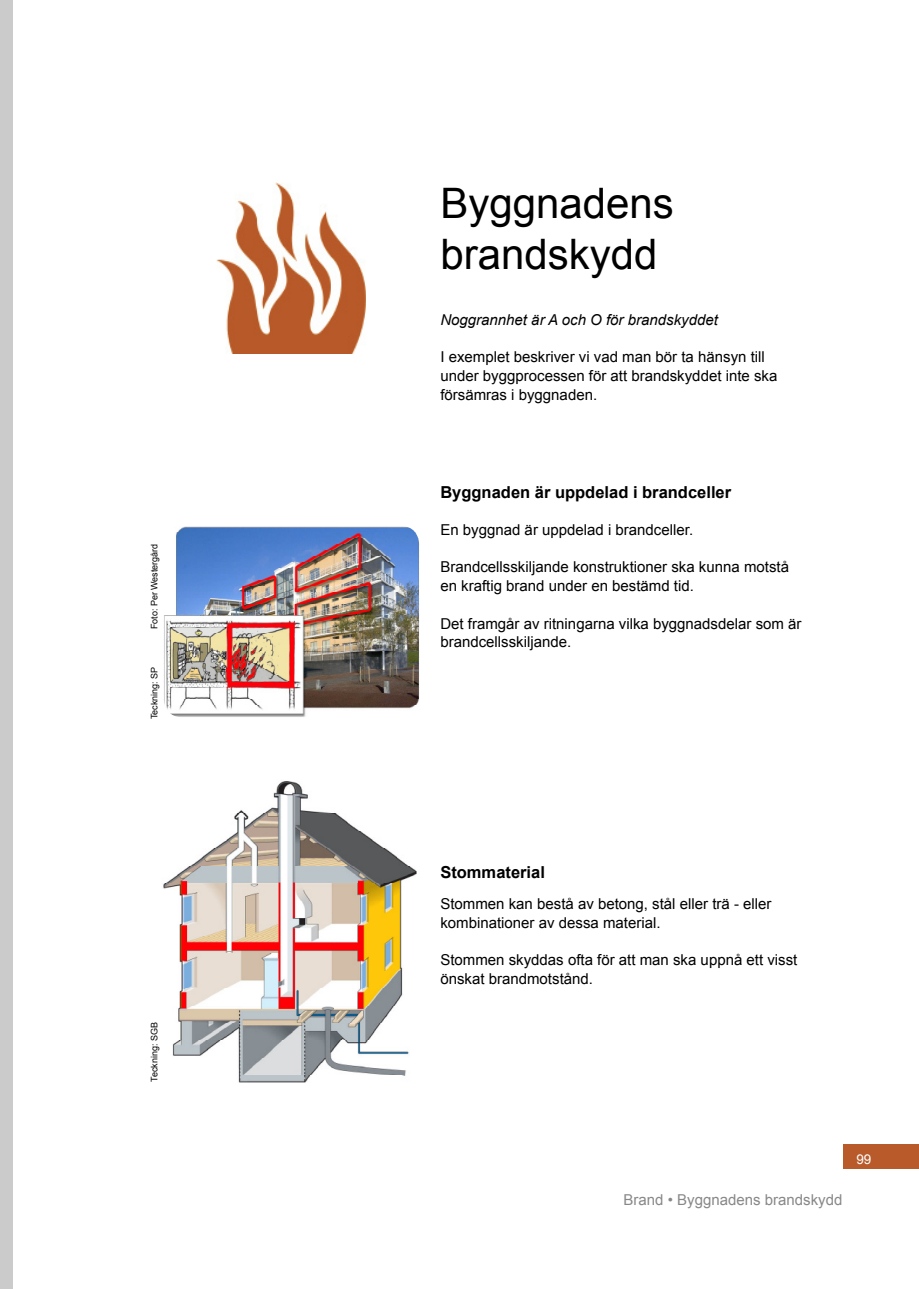
<style>
.page{position:relative;width:919px;height:1289px;background:#fff}
.page>*{position:absolute;margin:0;border:0;box-sizing:border-box;transform-origin:0 0}
.Rubrik{font:42px/50.4px "Arial";color:#000}
.Underrubrik_1{font:700 16.5px "Arial";color:#000}
.Brödtext{font:15px/18.8px "Arial";color:#000}
.Ingress{font:italic 15px "Arial";color:#000}
.Brödtext-2{font:15px "Arial";color:#888}
.Bildtext{font:13.5px "Arial";color:#fff}
.Bildtext-2{font:9px "Arial";color:#000}
</style>
<div class="page">
<div style="left:843px;top:1144px;width:75px;height:25px;background:#b85a2a"></div>
<div style="left:0;top:0;width:13px;height:1288px;background:#cbcbcb"></div>
<img style="left:164px;top:526px;width:255px;height:191px">
<img style="left:163px;top:781px;width:254px;height:301px">
<img style="left:216px;top:183px;width:150px;height:170px">
<p class="Bildtext-2" style="left:149px;top:629px;width:87px;rotate:-90deg">Foto: Per Westergård</p>
<p class="Bildtext-2" style="left:149px;top:719px;width:54px;rotate:-90deg">Teckning: SP</p>
<p class="Bildtext-2" style="left:149px;top:1081px;width:61px;rotate:-90deg">Teckning: SGB</p>
<p class="Rubrik" style="left:440px;top:178px;width:235px">Byggnadens brandskydd</p>
<p class="Ingress" style="left:440px;top:311px;width:279px">Noggrannhet är A och O för brandskyddet</p>
<p class="Brödtext" style="left:440px;top:348px;width:338px">I exemplet beskriver vi vad man bör ta hänsyn till under byggprocessen för att brandskyddet inte ska försämras i byggnaden.</p>
<p class="Underrubrik_1" style="left:440px;top:482px;width:292px">Byggnaden är uppdelad i brandceller</p>
<p class="Brödtext" style="left:440px;top:520px;width:254px">En byggnad är uppdelad i brandceller.</p>
<p class="Brödtext" style="left:440px;top:558px;width:350px">Brandcellsskiljande konstruktioner ska kunna motstå en kraftig brand under en bestämd tid.</p>
<p class="Brödtext" style="left:440px;top:614px;width:362px">Det framgår av ritningarna vilka byggnadsdelar som är brandcellsskiljande.</p>
<p class="Underrubrik_1" style="left:440px;top:862px;width:106px">Stommaterial</p>
<p class="Brödtext" style="left:440px;top:894px;width:332px">Stommen kan bestå av betong, stål eller trä - eller kombinationer av dessa material.</p>
<p class="Brödtext" style="left:440px;top:950px;width:358px">Stommen skyddas ofta för att man ska uppnå ett visst önskat brandmotstånd.</p>
<p class="Brödtext-2" style="left:623px;top:1190px;width:220px">Brand • Byggnadens brandskydd</p>
<p class="Bildtext" style="left:856px;top:1151px;width:17px">99</p>
</div>
